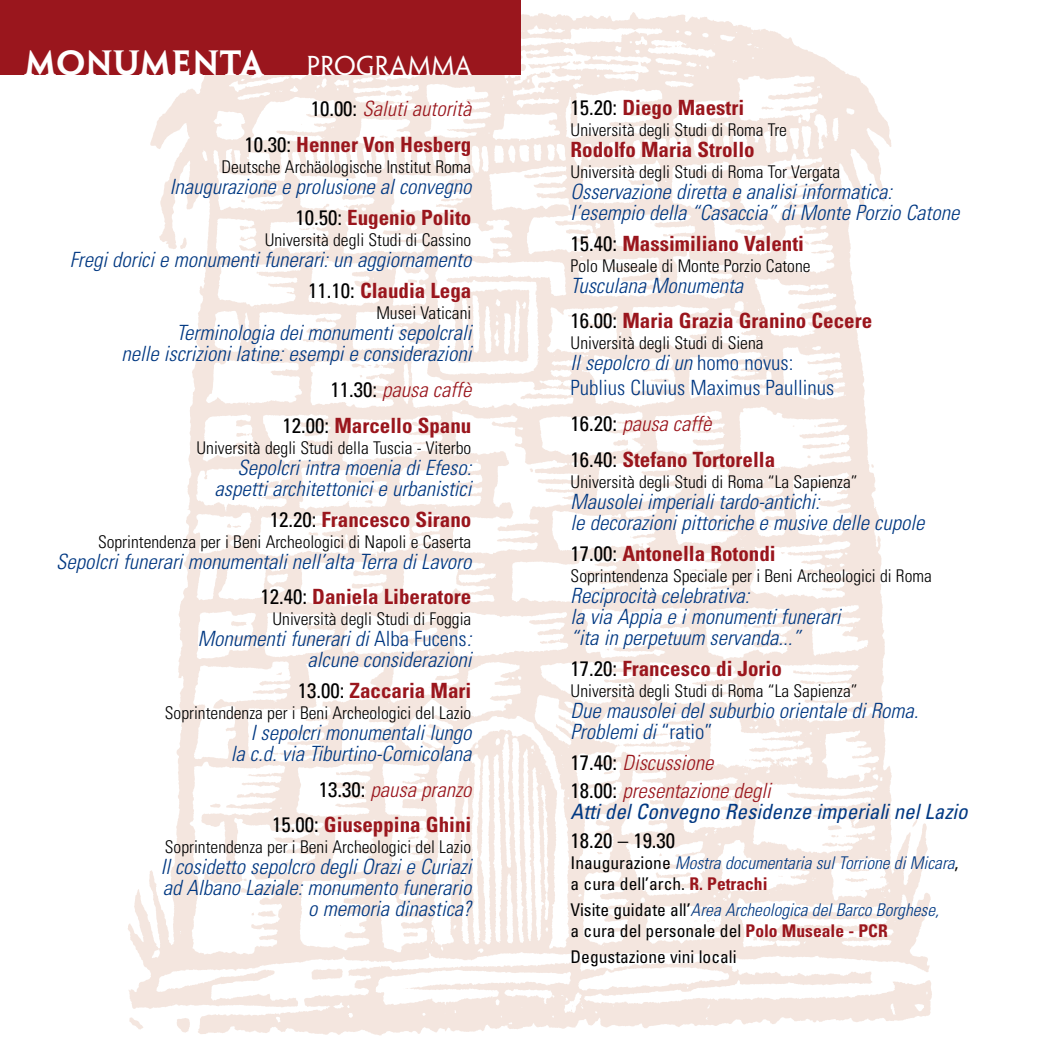
<style>
.page{position:relative;width:1042px;height:1042px;background:#fff}
.page>*{position:absolute;margin:0;border:0;box-sizing:border-box;transform-origin:0 0}
.t1{font:600 31.5px "Penumbra Serif Std";letter-spacing:.005em;color:#fff}
.t2{font:24.5px "Penumbra Half Serif Std";letter-spacing:.015em;color:#fff}
.t3{font:italic 300 condensed 21px/21px "Univers";color:#003882;text-align:right}
.t4{font:700 condensed 21px/35.9px "Univers";color:#9a161d;text-align:right}
.t5{font:300 condensed 21px/25.2px "Univers";color:#003882}
.t6{font:italic 300 condensed 21px/28.3px "Univers";color:#9a161d}
.t7{font:italic condensed 21px "Univers";color:#003882}
.t8{font:condensed 21px "Univers";color:#000}
.t9{font:300 condensed 17.5px "Univers";color:#000}
.t10{font:condensed 17.5px/21px "Univers";color:#000}
.t11{font:italic 300 condensed 17.5px/21px "Univers";color:#003882}
.s1{font-weight:400;color:#000}
.s2{font-weight:300;font-style:italic}
.s3{font-weight:400;font-style:normal;color:#000}
.s4{font-weight:700;font-style:normal;color:#9a161d}
.s5{font-style:normal}
.s6{font-weight:300;font-style:italic;color:#003882}
.s7{font-style:italic}
.s8{font-weight:700;color:#9a161d}
</style>
<div class="page">
<img style="left:97px;top:12px;width:835px;height:1024px">
<div style="left:0;top:0;width:521px;height:74px;background:#9a161d"></div>
<h1 class="t1" style="left:25px;top:44px;width:240px">MONUMENTA</h1>
<p class="t2" style="left:306px;top:51px;width:167px">PROGRAMMA</p>
<p class="t4" style="left:244px;top:90px;width:228px"><span class="s1">10.00:</span> <span class="s2">Saluti autorità<br></span><span class="s1">10.30:</span> Henner Von Hesberg</p>
<p class="t9" style="left:221px;top:156px;width:251px">Deutsche Archäologische Institut Roma</p>
<p class="t3" style="left:170px;top:171px;width:303px;line-height:31px">Inaugurazione e prolusione al convegno<br><span class="s3">10.50:</span> <span class="s4">Eugenio Polito</span></p>
<p class="t9" style="left:265px;top:229px;width:208px">Università degli Studi di Cassino</p>
<p class="t3" style="left:70px;top:244px;width:403px;line-height:31px">Fregi dorici e monumenti funerari: un aggiornamento<br><span class="s3">11.10:</span> <span class="s4">Claudia Lega</span></p>
<p class="t9" style="left:376px;top:302px;width:96px">Musei Vaticani</p>
<p class="t3" style="left:122px;top:322px;width:351px">Terminologia dei monumenti sepolcrali<br>nelle iscrizioni latine: esempi e considerazioni</p>
<p class="t4" style="left:283px;top:371px;width:190px"><span class="s1">11.30:</span> <span class="s2">pausa caffè<br></span><span class="s1">12.00:</span> Marcello Spanu</p>
<p class="t9" style="left:197px;top:437px;width:276px">Università degli Studi della Tuscia - Viterbo</p>
<p class="t3" style="left:214px;top:457px;width:258px">Sepolcri intra moenia di Efeso: aspetti architettonici e urbanistici</p>
<p class="t4" style="left:270px;top:501px;width:203px"><span class="s1">12.20:</span> Francesco Sirano</p>
<p class="t9" style="left:98px;top:531px;width:375px">Soprintendenza per i Beni Archeologici di Napoli e Caserta</p>
<p class="t3" style="left:56px;top:543px;width:417px;line-height:35.2px">Sepolcri funerari monumentali nell’alta Terra di Lavoro<br><span class="s3">12.40:</span> <span class="s4">Daniela Liberatore</span></p>
<p class="t9" style="left:272px;top:608px;width:200px">Università degli Studi di Foggia</p>
<p class="t3" style="left:198px;top:628px;width:275px">Monumenti funerari di <span class="s5">Alba Fucens</span>: alcune considerazioni</p>
<p class="t4" style="left:298px;top:672px;width:175px"><span class="s1">13.00:</span> Zaccaria Mari</p>
<p class="t9" style="left:165px;top:702px;width:308px">Soprintendenza per i Beni Archeologici del Lazio</p>
<p class="t3" style="left:231px;top:722px;width:242px">I sepolcri monumentali lungo<br>la c.d. via Tiburtino-Cornicolana</p>
<p class="t4" style="left:272px;top:771px;width:201px"><span class="s1">13.30:</span> <span class="s2">pausa pranzo<br></span><span class="s1">15.00:</span> Giuseppina Ghini</p>
<p class="t9" style="left:165px;top:837px;width:308px">Soprintendenza per i Beni Archeologici del Lazio</p>
<p class="t3" style="left:161px;top:856px;width:312px">Il cosidetto sepolcro degli Orazi e Curiazi ad Albano Laziale: monumento funerario o memoria dinastica?</p>
<p class="t4" style="left:570px;top:89px;width:175px"><span class="s1">15.20:</span> Diego Maestri</p>
<p class="t9" style="left:570px;top:119px;width:218px">Università degli Studi di Roma Tre</p>
<p class="t4" style="left:570px;top:131px;width:186px">Rodolfo Maria Strollo</p>
<p class="t9" style="left:570px;top:161px;width:271px">Università degli Studi di Roma Tor Vergata</p>
<p class="t3" style="left:570px;top:181px;width:390px;text-align:left">Osservazione diretta e analisi informatica: l’esempio della “Casaccia” di Monte Porzio Catone</p>
<p class="t4" style="left:570px;top:225px;width:235px"><span class="s1">15.40:</span> Massimiliano Valenti</p>
<p class="t9" style="left:570px;top:255px;width:241px">Polo Museale di Monte Porzio Catone</p>
<p class="t4" style="left:570px;top:268px;width:303px;line-height:35.2px;text-align:left"><span class="s6">Tusculana Monumenta<br></span><span class="s1">16.00:</span> Maria Grazia Granino Cecere</p>
<p class="t9" style="left:570px;top:332px;width:194px">Università degli Studi di Siena</p>
<p class="t5" style="left:570px;top:350px;width:265px"><span class="s7">Il sepolcro di un</span> homo novus:<br>Publius Cluvius Maximus Paullinus</p>
<p class="t4" style="left:570px;top:406px;width:206px;text-align:left"><span class="s1">16.20:</span> <span class="s2">pausa caffè<br></span><span class="s1">16.40:</span> Stefano Tortorella</p>
<p class="t9" style="left:570px;top:471px;width:289px">Università degli Studi di Roma “La Sapienza”</p>
<p class="t3" style="left:570px;top:491px;width:355px;text-align:left">Mausolei imperiali tardo-antichi:<br>le decorazioni pittoriche e musive delle cupole</p>
<p class="t4" style="left:570px;top:535px;width:207px"><span class="s1">17.00:</span> Antonella Rotondi</p>
<p class="t9" style="left:570px;top:565px;width:363px">Soprintendenza Speciale per i Beni Archeologici di Roma</p>
<p class="t3" style="left:570px;top:585px;width:271px;text-align:left">Reciprocità celebrativa:<br>la via Appia e i monumenti funerari “ita in perpetuum servanda...”</p>
<p class="t4" style="left:570px;top:650px;width:213px"><span class="s1">17.20:</span> Francesco di Jorio</p>
<p class="t9" style="left:570px;top:680px;width:289px">Università degli Studi di Roma “La Sapienza”</p>
<p class="t3" style="left:570px;top:700px;width:349px;text-align:left">Due mausolei del suburbio orientale di Roma.<br>Problemi di <span class="s5">“ratio”</span></p>
<p class="t6" style="left:570px;top:748px;width:202px"><span class="s3">17.40:</span> Discussione<br><span class="s3">18.00:</span> presentazione degli</p>
<p class="t7" style="left:570px;top:798px;width:399px">Atti del Convegno Residenze imperiali nel Lazio</p>
<p class="t8" style="left:570px;top:827px;width:106px">18.20 – 19.30</p>
<p class="t11" style="left:570px;top:852px;width:389px"><span class="s3">Inaugurazione</span> Mostra documentaria sul Torrione di Micara<span class="s3">, a cura dell’arch.</span> <span class="s4">R. Petrachi</span></p>
<p class="t10" style="left:570px;top:899px;width:370px">Visite guidate all’<span class="s6">Area Archeologica del Barco Borghese, </span>a cura del personale del <span class="s8">Polo Museale - PCR</span></p>
<p class="t10" style="left:570px;top:946px;width:168px">Degustazione vini locali</p>
</div>
